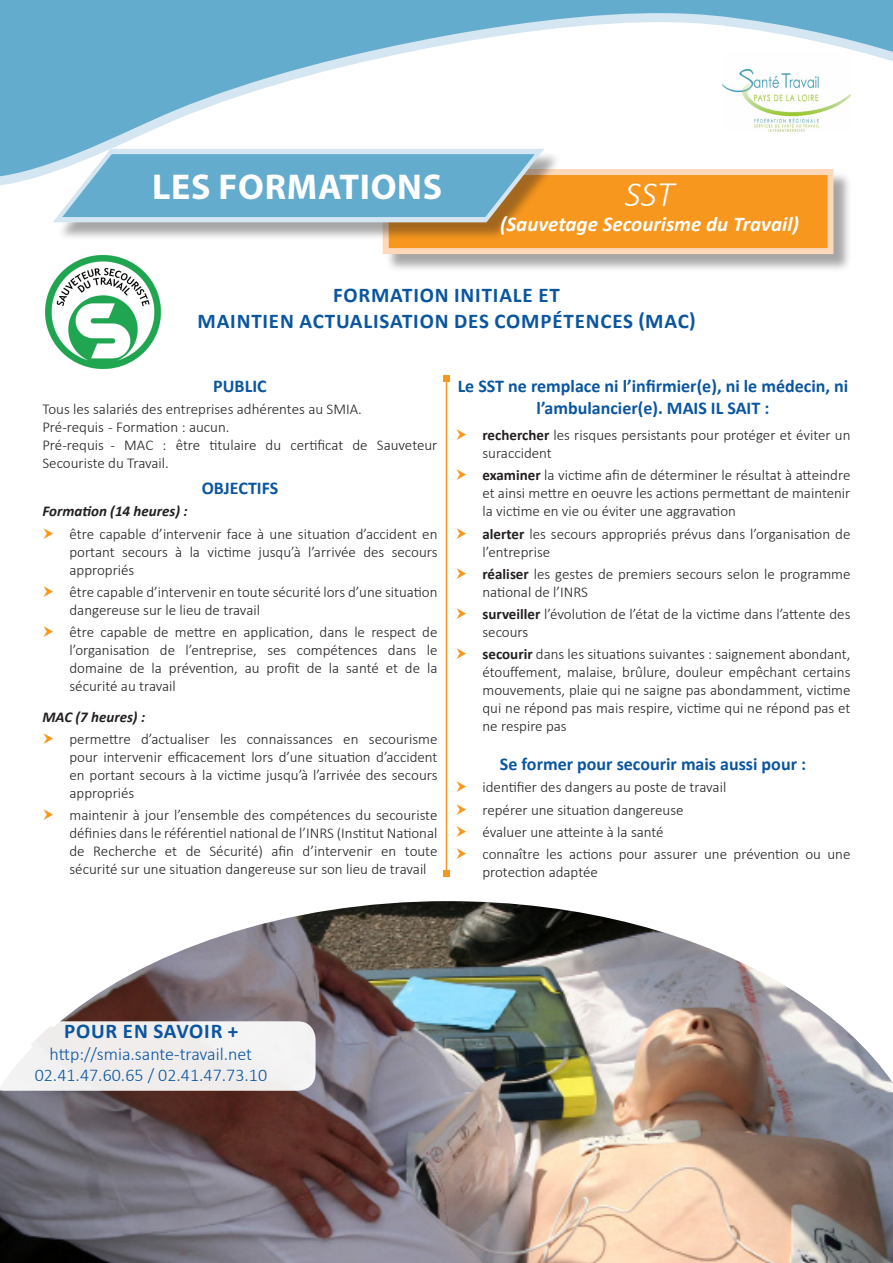
<style>
.page{position:relative;width:893px;height:1263px;background:#fff}
.page>*{position:absolute;margin:0;border:0;box-sizing:border-box;transform-origin:0 0}
.t1{font:700 36px "Myriad Pro";letter-spacing:.02em;color:#fff}
.t2{font:italic 300 36px "Calibri";color:#fff}
.t3{font:700 21px "Calibri";letter-spacing:.04em;color:#0a55a0}
.t4{font:italic 700 21px "Calibri";color:#fff}
.t5{font:700 18px/21.6px "Calibri";color:#0a55a0;text-align:center}
.t6{font:300 18px "Calibri";color:#0a55a0}
.t7{font:300 15px/18px "Calibri";color:#231f20}
.t8{font:italic 700 15px "Calibri";color:#231f20}
.s1{font-weight:700}
</style>
<div class="page">
<img style="left:0;top:901px;width:893px;height:362px">
<svg style="left:0;top:0;width:893px;height:186px"></svg>
<img style="left:723px;top:51px;width:127px;height:81px">
<div style="left:385px;top:171px;width:467px;height:102px;background:#231f20;opacity:.4"></div>
<div style="left:383px;top:169px;width:450px;height:85px;background:#f7971d;border:6px solid #fdd8bb"></div>
<div style="left:56px;top:151px;width:505px;height:90px;background:#231f20;opacity:.4"></div>
<svg style="left:48px;top:146px;width:501px;height:79px;background:#89b8ca"></svg>
<hr style="left:446px;top:378px;width:1px;height:496px;background:#f7971d">
<svg style="left:443px;top:375px;width:6px;height:6px"></svg>
<svg style="left:443px;top:871px;width:6px;height:6px"></svg>
<img style="left:44px;top:254px;width:118px;height:116px">
<svg style="left:0;top:1021px;width:316px;height:70px"></svg>
<p class="t1" style="left:152px;top:163px;width:292px">LES FORMATIONS</p>
<p class="t2" style="left:625px;top:172px;width:51px">SST</p>
<p class="t4" style="left:500px;top:211px;width:301px">(Sauvetage Secourisme du Travail)</p>
<p class="t3" style="left:333px;top:282px;width:228px">FORMATION INITIALE ET</p>
<p class="t3" style="left:198px;top:307px;width:500px">MAINTIEN ACTUALISATION DES COMPÉTENCES (MAC)</p>
<p class="t5" style="left:213px;top:375px;width:55px">PUBLIC</p>
<p class="t7" style="left:43px;top:400px;width:321px">Tous les salariés des entreprises adhérentes au SMIA.</p>
<p class="t7" style="left:43px;top:418px;width:188px">Pré-requis - Formation : aucun.</p>
<p class="t7" style="left:43px;top:436px;width:396px">Pré-requis - MAC : être titulaire du certificat de Sauveteur<br>Secouriste du Travail.</p>
<p class="t5" style="left:202px;top:477px;width:78px">OBJECTIFS</p>
<p class="t8" style="left:43px;top:502px;width:147px">Formation (14 heures) :</p>
<p class="t7" style="left:70px;top:524px;width:369px;text-align:justify">être capable d’intervenir face à une situation d’accident en portant secours à la victime jusqu’à l’arrivée des secours appropriés</p>
<p class="t7" style="left:70px;top:583px;width:369px">être capable d’intervenir en toute sécurité lors d’une situation dangereuse sur le lieu de travail</p>
<p class="t7" style="left:70px;top:623px;width:369px;text-align:justify">être capable de mettre en application, dans le respect de l’organisation de l’entreprise, ses compétences dans le domaine de la prévention, au profit de la santé et de la sécurité au travail</p>
<p class="t8" style="left:43px;top:707px;width:104px">MAC (7 heures) :</p>
<p class="t7" style="left:70px;top:730px;width:369px;text-align:justify">permettre d’actualiser les connaissances en secourisme pour intervenir efficacement lors d’une situation d’accident en portant secours à la victime jusqu’à l’arrivée des secours appropriés</p>
<p class="t7" style="left:70px;top:806px;width:369px;text-align:justify">maintenir à jour l’ensemble des compétences du secouriste définies dans le référentiel national de l’INRS (Institut National de Recherche et de Sécurité) afin d’intervenir en toute sécurité sur une situation dangereuse sur son lieu de travail</p>
<p class="t5" style="left:458px;top:375px;width:392px">Le SST ne remplace ni l’infirmier(e), ni le médecin, ni l’ambulancier(e). MAIS IL SAIT :</p>
<p class="t7" style="left:482px;top:426px;width:369px"><span class="s1">rechercher</span> les risques persistants pour protéger et éviter un suraccident</p>
<p class="t7" style="left:482px;top:466px;width:369px;text-align:justify"><span class="s1">examiner</span> la victime afin de déterminer le résultat à atteindre et ainsi mettre en oeuvre les actions permettant de maintenir la victime en vie ou éviter une aggravation</p>
<p class="t7" style="left:482px;top:524px;width:369px"><span class="s1">alerter</span> les secours appropriés prévus dans l’organisation de l’entreprise</p>
<p class="t7" style="left:482px;top:565px;width:369px"><span class="s1">réaliser</span> les gestes de premiers secours selon le programme national de l’INRS</p>
<p class="t7" style="left:482px;top:605px;width:369px"><span class="s1">surveiller</span> l’évolution de l’état de la victime dans l’attente des secours</p>
<p class="t7" style="left:482px;top:645px;width:369px;text-align:justify"><span class="s1">secourir</span> dans les situations suivantes : saignement abondant, étouffement, malaise, brûlure, douleur empêchant certains mouvements, plaie qui ne saigne pas abondamment, victime qui ne répond pas mais respire, victime qui ne répond pas et ne respire pas</p>
<p class="t5" style="left:500px;top:753px;width:308px">Se former pour secourir mais aussi pour :</p>
<p class="t7" style="left:482px;top:778px;width:245px">identifier des dangers au poste de travail</p>
<p class="t7" style="left:482px;top:800px;width:203px">repérer une situation dangereuse</p>
<p class="t7" style="left:482px;top:823px;width:183px">évaluer une atteinte à la santé</p>
<p class="t7" style="left:482px;top:845px;width:369px">connaître les actions pour assurer une prévention ou une protection adaptée</p>
<p class="t3" style="left:64px;top:1018px;width:176px">POUR EN SAVOIR +</p>
<p class="t6" style="left:50px;top:1042px;width:204px">http://smia.sante-travail.net</p>
<p class="t6" style="left:35px;top:1064px;width:234px">02.41.47.60.65 / 02.41.47.73.10</p>
</div>
